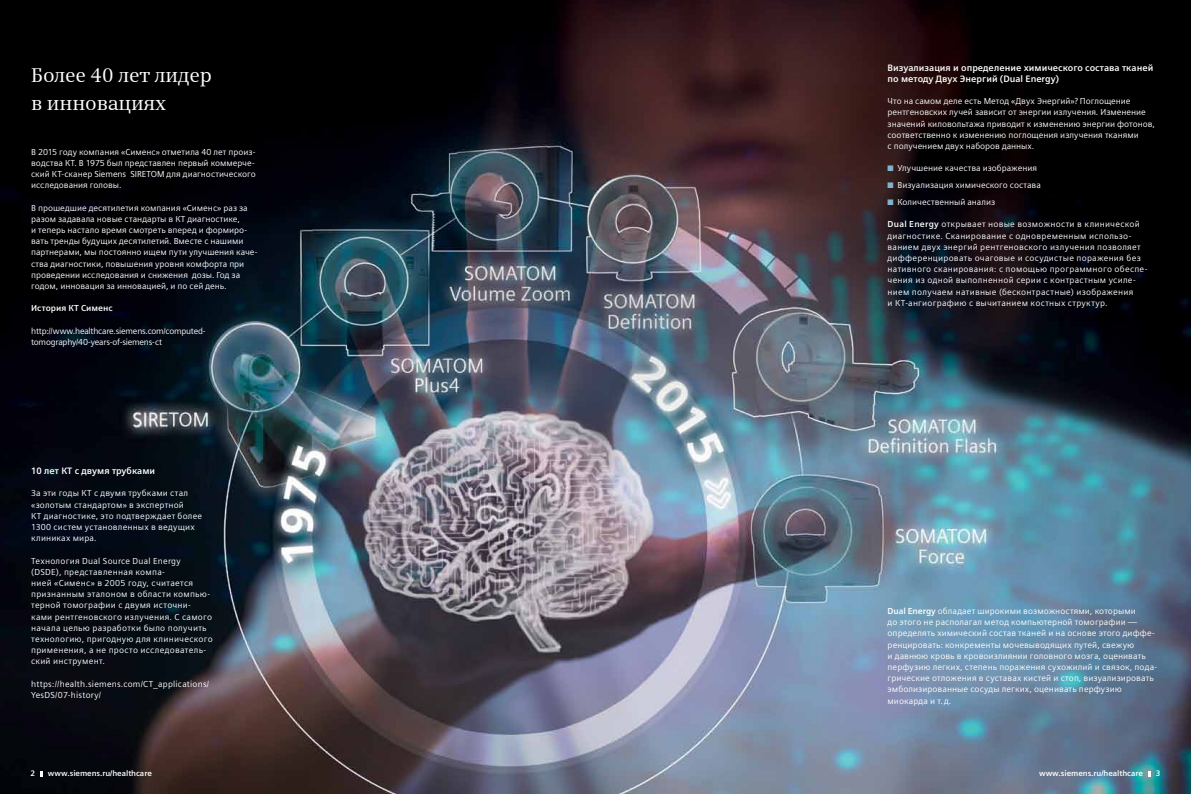
<style>
.page{position:relative;width:1191px;height:794px;background:#fff}
.page>*{position:absolute;margin:0;border:0;box-sizing:border-box;transform-origin:0 0}
.t1{font:20px/28px "Siemens Serif";letter-spacing:-.01em;color:#fff}
.t2{font:700 9.3px/11.2px "Siemens Sans";color:#fff}
.t3{font:8.7px/11.2px "Siemens Sans";letter-spacing:.01em;color:#fff}
.t4{font:8.7px/11.2px "Siemens Sans";letter-spacing:.03em;color:#fff}
.t5{font:8.7px/11.2px "Siemens Sans";letter-spacing:-.025em;color:#fff}
.t6{font:700 8.7px "Siemens Sans";color:#fff}
.t7{font:700 8px "Siemens Sans";letter-spacing:-.005em;color:#fff}
.s1{color:#80b4cc}
.s2{font-weight:700}
</style>
<div class="page">
<img style="left:0;top:0;width:1191px;height:794px">
<svg style="left:1148px;top:771px;width:3px;height:5px"></svg>
<h1 class="t1" style="left:31px;top:61px;width:182px">Более 40 лет лидер в инновациях</h1>
<p class="t3" style="left:31px;top:146px;width:226px;text-align:justify">В 2015 году компания «Сименс» отметила 40 лет произ‑ водства КТ. В 1975 был представлен первый коммерче‑ ский КТ-сканер Siemens SIRETOM для диагностического исследования головы.</p>
<p class="t3" style="left:31px;top:202px;width:228px">В прошедшие десятилетия компания «Сименс» раз за разом задавала новые стандарты в КТ диагностике,<br>и теперь настало время смотреть вперед и формиро‑ вать тренды будущих десятилетий. Вместе с нашими партнерами, мы постоянно ищем пути улучшения каче‑ ства диагностики, повышения уровня комфорта при проведении исследования и снижения дозы. Год за годом, инновация за инновацией, и по сей день.</p>
<p class="t6" style="left:31px;top:303px;width:83px">История КТ Сименс</p>
<p class="t5" style="left:31px;top:325px;width:175px">http://www.healthcare.siemens.com/computed&shy;tomography/40-years-of-siemens-ct</p>
<p class="t2" style="left:31px;top:465px;width:126px">10 лет КТ с двумя трубками</p>
<p class="t3" style="left:31px;top:488px;width:173px">За эти годы КТ с двумя трубками стал «золотым стандартом» в экспертной<br>КТ диагностике, это подтверждает более<br>1300 систем установленных в ведущих клиниках мира.</p>
<p class="t4" style="left:31px;top:555px;width:183px">Технология Dual Source Dual Energy (DSDE), представленная компа‑<br>нией «Сименс» в 2005 году, считается признанным эталоном в области компью‑ терной томографии с двумя источни‑ ками рентгеновского излучения. С самого начала целью разработки было получить технологию, пригодную для клинического применения, а не просто исследователь‑ ский инструмент.</p>
<p class="t3" style="left:31px;top:678px;width:180px">https://health.siemens.com/CT_applications/<br>YesDS/07-history/</p>
<p class="t2" style="left:887px;top:62px;width:267px">Визуализация и определение химического состава тканей по методу Двух Энергий (Dual Energy)</p>
<p class="t3" style="left:887px;top:96px;width:269px">Что на самом деле есть Метод «Двух Энергий»? Поглощение рентгеновских лучей зависит от энергии излучения. Изменение значений киловольтажа приводит к изменению энергии фотонов, соответственно к изменению поглощения излучения тканями<br>с получением двух наборов данных.</p>
<p class="t3" style="left:887px;top:163px;width:151px"><span class="s1">■</span> Улучшение качества изображения</p>
<p class="t3" style="left:887px;top:180px;width:155px"><span class="s1">■</span> Визуализация химического состава</p>
<p class="t3" style="left:887px;top:196px;width:109px"><span class="s1">■</span> Количественный анализ</p>
<p class="t3" style="left:887px;top:219px;width:261px"><span class="s2">Dual Energy</span> открывает новые возможности в клинической диагностике. Сканирование с одновременным использо‑ ванием двух энергий рентгеновского излучения позволяет дифференцировать очаговые и сосудистые поражения без нативного сканирования: с помощью программного обеспе‑ чения из одной выполненной серии с контрастным усиле‑ нием получаем нативные (бесконтрастные) изображения<br>и КТ‑ангиографию с вычитанием костных структур.</p>
<p class="t3" style="left:887px;top:605px;width:271px"><span class="s2">Dual Energy</span> обладает широкими возможностями, которыми<br>до этого не располагал метод компьютерной томографии — определять химический состав тканей и на основе этого диффе‑ ренцировать: конкременты мочевыводящих путей, свежую<br>и давнюю кровь в кровоизлиянии головного мозга, оценивать перфузию легких, степень поражения сухожилий и связок, пода‑ грические отложения в суставах кистей и стоп, визуализировать эмболизированные сосуды легких, оценивать перфузию миокарда и т.д.</p>
<p class="t7" style="left:30px;top:769px;width:6px">2</p>
<p class="t7" style="left:48px;top:769px;width:105px">www.siemens.ru/healthcare</p>
<p class="t7" style="left:1039px;top:769px;width:105px">www.siemens.ru/healthcare</p>
<p class="t7" style="left:1155px;top:769px;width:6px">3</p>
</div>
